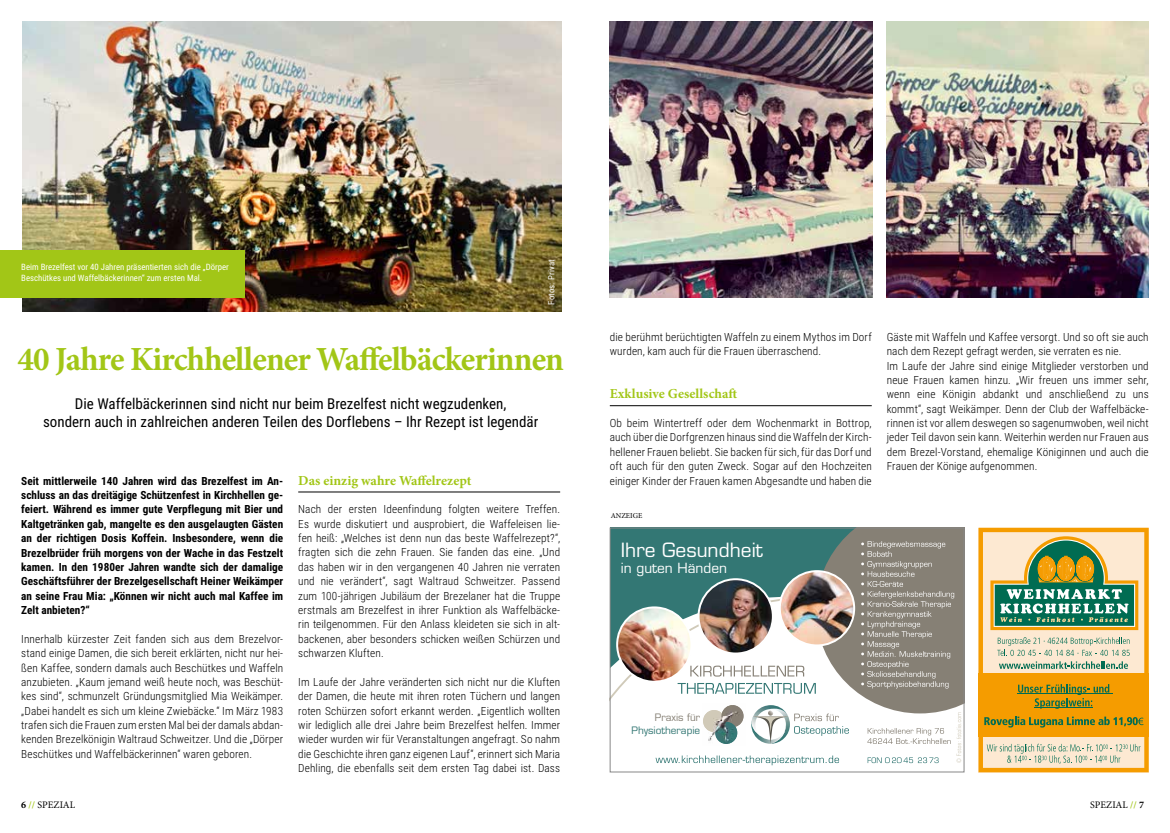
<style>
.page{position:relative;width:1170px;height:833px;background:#fff}
.page>*{position:absolute;margin:0;border:0;box-sizing:border-box;transform-origin:0 0}
.t1{font:700 33.75px "Minion Pro";letter-spacing:-.025em;color:#a2c617}
.t2{font:19.12px "Eurostile";color:#fff}
.t3{font:15px/17.5px "Roboto Condensed";color:#000;text-align:center}
.t4{font:700 13.75px "Minion Pro";color:#a2c617}
.t5{font:13.62px "Eurostile";color:#fff}
.t6{font:300 11.25px/14.4px "Roboto Condensed";letter-spacing:.01em;color:#000;text-align:justify}
.t7{font:700 11.25px/14.4px "Roboto Condensed";color:#000;text-align:justify}
.t8{font:10px "Minion Pro";letter-spacing:.005em;color:#000}
.t9{font:10px "Eurostile";color:#337774}
.t10{font:10px "Eurostile";color:#868075}
.t11{font:8.75px/11.2px "Roboto Condensed";color:#fff}
.t12{font:8.75px "Roboto Condensed";letter-spacing:.02em;color:#fff}
.t13{font:7.5px "Minion Pro";color:#000}
.s1{font-weight:700}
.s2{font-weight:700;color:#a2c617}
</style>
<div class="page">
<img style="left:609px;top:21px;width:263px;height:277px">
<img style="left:886px;top:21px;width:262px;height:277px">
<img style="left:22px;top:21px;width:539px;height:291px">
<hr style="left:298px;top:491px;width:262px;height:1px;background:#000">
<hr style="left:609px;top:405px;width:262px;height:1px;background:#000">
<div style="left:0;top:250px;width:244px;height:48px;background:#a2c617"></div>
<div style="left:609px;top:528px;width:355px;height:156px;background:#337774"></div>
<svg style="left:611px;top:637px;width:162px;height:129px"></svg>
<img style="left:617px;top:609px;width:38px;height:72px">
<div style="left:616px;top:606px;width:76px;height:76px;border:2px solid #fff;border-radius:50%"></div>
<svg style="left:655px;top:530px;width:307px;height:235px"></svg>
<div style="left:609px;top:528px;width:355px;height:244px;border:1px solid #878787"></div>
<svg style="left:978px;top:528px;width:170px;height:244px;fill:#fde9d2"></svg>
<svg style="left:990px;top:536px;width:148px;height:94px"></svg>
<svg style="left:997px;top:637px;width:132px;height:32px"></svg>
<svg style="left:986px;top:743px;width:154px;height:21px"></svg>
<div style="left:978px;top:673px;width:170px;height:64px;background:#f59c00"></div>
<hr style="left:1017px;top:693px;width:95px;height:1px;background:#006c52">
<svg style="left:1018px;top:684px;width:91px;height:25px"></svg>
<hr style="left:1034px;top:707px;width:58px;height:1px;background:#006c52">
<svg style="left:984px;top:716px;width:159px;height:11px"></svg>
<p class="t11" style="left:21px;top:260px;width:209px">Beim Brezelfest vor 40 Jahren präsentierten sich die „Dörper<br>Beschütkes und Waffelbäckerinnen“ zum ersten Mal.</p>
<p class="t12" style="left:545px;top:305px;width:47px;rotate:-90deg">Fotos: Privat</p>
<h1 class="t1" style="left:17px;top:335px;width:548px">40 Jahre Kirchhellener Waffelbäckerinnen</h1>
<h3 class="t3" style="left:43px;top:394px;width:497px">Die Waffelbäckerinnen sind nicht nur beim Brezelfest nicht wegzudenken,<br>sondern auch in zahlreichen anderen Teilen des Dorflebens – Ihr Rezept ist legendär</h3>
<p class="t7" style="left:21px;top:473px;width:263px">Seit mittlerweile 140 Jahren wird das Brezelfest im An&shy;schluss an das dreitägige Schützenfest in Kirchhellen ge&shy;feiert. Während es immer gute Verpflegung mit Bier und Kaltgetränken gab, mangelte es den ausgelaugten Gästen an der richtigen Dosis Koffein. Insbesondere, wenn die Brezelbrüder früh morgens von der Wache in das Festzelt kamen. In den 1980er Jahren wandte sich der damalige Geschäftsführer der Brezelgesellschaft Heiner Weikämper an seine Frau Mia: „Können wir nicht auch mal Kaffee im Zelt anbieten?“</p>
<p class="t6" style="left:21px;top:631px;width:263px">Innerhalb kürzester Zeit fanden sich aus dem Brezelvor&shy;stand einige Damen, die sich bereit erklärten, nicht nur hei&shy;ßen Kaffee, sondern damals auch Beschütkes und Waffeln anzubieten. „Kaum jemand weiß heute noch, was Beschüt&shy;kes sind“, schmunzelt Gründungsmitglied Mia Weikämper. „Dabei handelt es sich um kleine Zwiebäcke.“ Im März 1983 trafen sich die Frauen zum ersten Mal bei der damals abdan&shy;kenden Brezelkönigin Waltraud Schweitzer. Und die „Dörper Beschütkes und Waffelbäckerinnen“ waren geboren.</p>
<p class="t8" style="left:21px;top:798px;width:55px"><span class="s1">6</span> <span class="s2">//</span> SPEZIAL</p>
<p class="t4" style="left:298px;top:470px;width:175px">Das einzig wahre Waffelrezept</p>
<p class="t6" style="left:298px;top:502px;width:263px">Nach der ersten Ideenfindung folgten weitere Treffen.<br>Es wurde diskutiert und ausprobiert, die Waffeleisen lie&shy;fen heiß: „Welches ist denn nun das beste Waffelrezept?“, fragten sich die zehn Frauen. Sie fanden das eine. „Und das haben wir in den vergangenen 40 Jahren nie verraten und nie verändert“, sagt Waltraud Schweitzer. Passend zum 100-jährigen Jubiläum der Brezelaner hat die Truppe erstmals am Brezelfest in ihrer Funktion als Waffelbäcke&shy;rin teilgenommen. Für den Anlass kleideten sie sich in alt&shy;backenen, aber besonders schicken weißen Schürzen und schwarzen Kluften.</p>
<p class="t6" style="left:298px;top:674px;width:263px">Im Laufe der Jahre veränderten sich nicht nur die Kluften der Damen, die heute mit ihren roten Tüchern und langen roten Schürzen sofort erkannt werden. „Eigentlich wollten wir lediglich alle drei Jahre beim Brezelfest helfen. Immer wieder wurden wir für Veranstaltungen angefragt. So nahm die Geschichte ihren ganz eigenen Lauf“, erinnert sich Maria Dehling, die ebenfalls seit dem ersten Tag dabei ist. Dass</p>
<p class="t6" style="left:609px;top:329px;width:263px">die berühmt berüchtigten Waffeln zu einem Mythos im Dorf wurden, kam auch für die Frauen überraschend.</p>
<p class="t4" style="left:609px;top:384px;width:129px">Exklusive Gesellschaft</p>
<p class="t6" style="left:609px;top:415px;width:263px">Ob beim Wintertreff oder dem Wochenmarkt in Bottrop, auch über die Dorfgrenzen hinaus sind die Waffeln der Kirch&shy;hellener Frauen beliebt. Sie backen für sich, für das Dorf und oft auch für den guten Zweck. Sogar auf den Hochzeiten einiger Kinder der Frauen kamen Abgesandte und haben die</p>
<p class="t13" style="left:610px;top:510px;width:33px">ANZEIGE</p>
<h2 class="t2" style="left:621px;top:538px;width:143px">Ihre Gesundheit</h2>
<p class="t5" style="left:621px;top:559px;width:108px">in guten Händen</p>
<p class="t6" style="left:886px;top:329px;width:263px;text-align:left">Gäste mit Waffeln und Kaffee versorgt. Und so oft sie auch nach dem Rezept gefragt werden, sie verraten es nie.<br>Im Laufe der Jahre sind einige Mitglieder verstorben und neue Frauen kamen hinzu. „Wir freuen uns immer sehr, wenn eine Königin abdankt und anschließend zu uns kommt“, sagt Weikämper. Denn der Club der Waffelbäcke&shy;rinnen ist vor allem deswegen so sagenumwoben, weil nicht jeder Teil davon sein kann. Weiterhin werden nur Frauen aus dem Brezel-Vorstand, ehemalige Königinnen und auch die Frauen der Könige aufgenommen.</p>
<p class="t10" style="left:654px;top:711px;width:47px">Praxis für</p>
<p class="t9" style="left:631px;top:724px;width:70px">Physiotherapie</p>
<p class="t8" style="left:1089px;top:798px;width:55px">SPEZIAL <span class="s2">//</span> <span class="s1">7</span></p>
</div>
